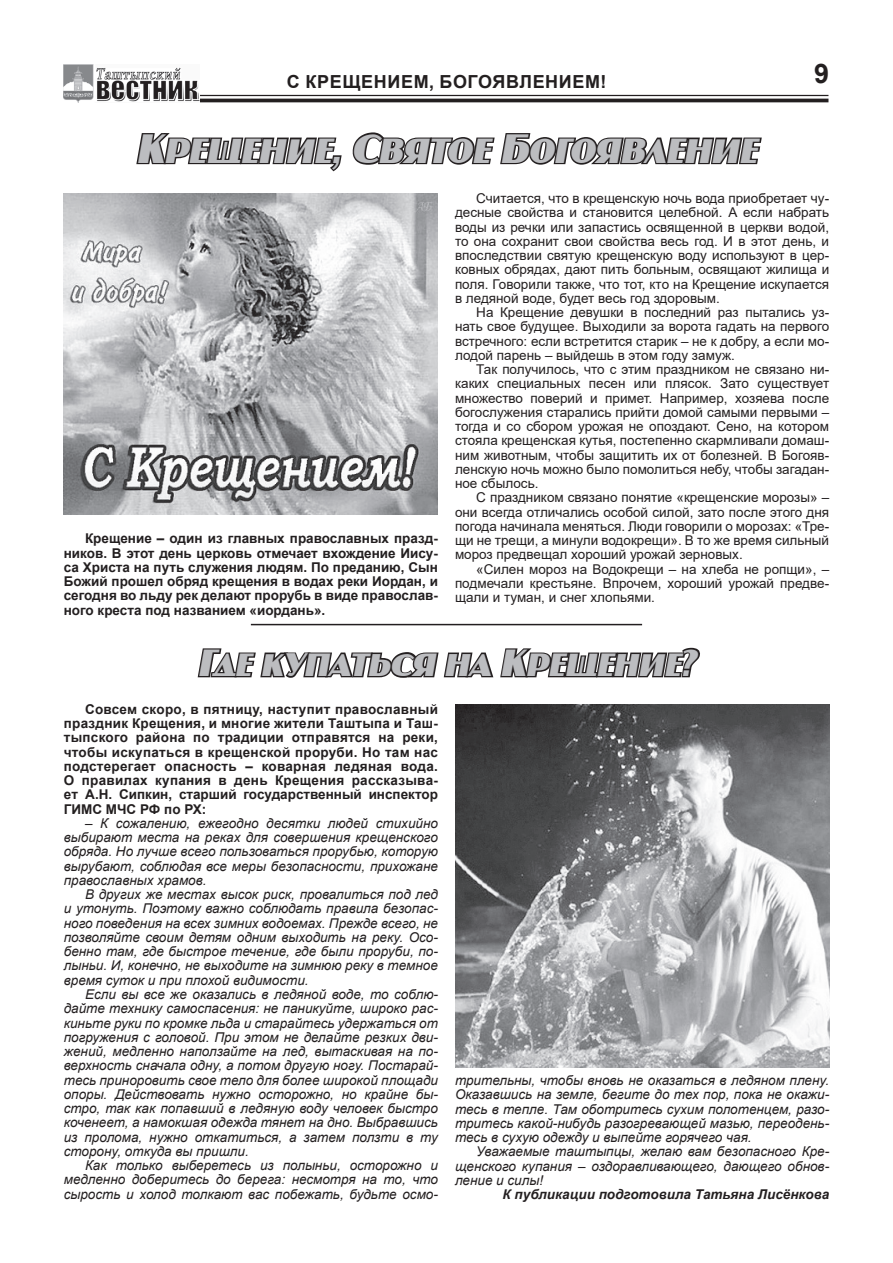
<style>
.page{position:relative;width:893px;height:1263px;background:#fff}
.page>*{position:absolute;margin:0;border:0;box-sizing:border-box;transform-origin:0 0}
.t1{font:italic 700 39px "a Jasper Caps";color:#bcbdc0}
.t2{font:italic 700 36px "a Jasper Caps";color:#bcbdc0}
.t3{font:700 27px "Arial";color:#231f20}
.t4{font:700 18px "Arial";letter-spacing:.035em;color:#231f20}
.t5{font:italic 13.5px/14.2px "Arial";color:#231f20;text-align:justify}
.t6{font:13.5px/14.2px "Arial";color:#231f20;text-align:justify}
.t7{font:700 13.5px/14.2px "Arial";color:#231f20;text-align:justify}
.t8{font:italic 700 13.5px "Arial";color:#231f20}
</style>
<div class="page">
<hr style="left:64px;top:95px;width:764px;height:1px;background:#231f20">
<hr style="left:64px;top:99px;width:764px;height:3px;background:#231f20">
<img style="left:64px;top:65px;width:135px;height:37px">
<svg style="left:136px;top:133px;width:206px;height:39px"></svg>
<svg style="left:352px;top:132px;width:410px;height:33px"></svg>
<img style="left:64px;top:193px;width:374px;height:321px">
<svg style="left:197px;top:647px;width:503px;height:31px"></svg>
<hr style="left:251px;top:624px;width:391px;height:1px;background:#231f20">
<img style="left:455px;top:704px;width:374px;height:364px">
<h3 class="t4" style="left:287px;top:69px;width:33px">С креще</h3>
<h3 class="t4" style="left:374px;top:69px;width:80px">нием, бого</h3>
<h3 class="t4" style="left:493px;top:69px;width:115px">явлением!</h3>
<h3 class="t3" style="left:814px;top:55px;width:17px">9</h3>
<h1 class="t1" style="left:136px;top:127px;width:630px">Крещение, Святое Богоявление</h1>
<p class="t6" style="left:455px;top:191px;width:376px;text-indent:21px">Считается, что в крещенскую ночь вода приобретает чу&shy;десные свойства и становится целебной. А если набрать воды из речки или запастись освященной в церкви водой, то она сохранит свои свойства весь год. И в этот день, и впоследствии святую крещенскую воду используют в цер&shy;ковных обрядах, дают пить больным, освящают жилища и поля. Говорили также, что тот, кто на Крещение искупается в ледяной воде, будет весь год здоровым.</p>
<p class="t6" style="left:455px;top:305px;width:376px;text-indent:21px">На Крещение девушки в последний раз пытались уз&shy;нать свое будущее. Выходили за ворота гадать на первого встречного: если встретится старик – не к добру, а если мо&shy;лодой парень – выйдешь в этом году замуж.</p>
<p class="t6" style="left:455px;top:362px;width:376px;text-indent:21px">Так получилось, что с этим праздником не связано ни&shy;каких специальных песен или плясок. Зато существует множество поверий и примет. Например, хозяева после богослужения старались прийти домой самыми первыми – тогда и со сбором урожая не опоздают. Сено, на котором стояла крещенская кутья, постепенно скармливали домаш&shy;ним животным, чтобы защитить их от болезней. В Богояв&shy;ленскую ночь можно было помолиться небу, чтобы загадан&shy;ное сбылось.</p>
<p class="t6" style="left:455px;top:490px;width:376px;text-indent:21px">С праздником связано понятие «крещенские морозы» – они всегда отличались особой силой, зато после этого дня погода начинала меняться. Люди говорили о морозах: «Тре&shy;щи не трещи, а минули водокрещи». В то же время сильный мороз предвещал хороший урожай зерновых.</p>
<p class="t6" style="left:455px;top:562px;width:376px;text-indent:21px">«Силен мороз на Водокрещи – на хлеба не ропщи», – подмечали крестьяне. Впрочем, хороший урожай предве&shy;щали и туман, и снег хлопьями.</p>
<p class="t7" style="left:64px;top:532px;width:376px;text-indent:21px">Крещение – один из главных православных празд&shy;ников. В этот день церковь отмечает вхождение Иису&shy;са Христа на путь служения людям. По преданию, Сын Божий прошел обряд крещения в водах реки Иордан, и сегодня во льду рек делают прорубь в виде православ&shy;ного креста под названием «иордань».</p>
<h2 class="t2" style="left:198px;top:643px;width:506px">Где купаться на Крещение?</h2>
<p class="t7" style="left:64px;top:702px;width:376px;text-indent:21px">Совсем скоро, в пятницу, наступит православный праздник Крещения, и многие жители Таштыпа и Таш&shy;тыпского района по традиции отправятся на реки, чтобы искупаться в крещенской проруби. Но там нас подстерегает опасность – коварная ледяная вода.<br>О правилах купания в день Крещения рассказыва&shy;ет А.Н. Сипкин, старший государственный инспектор ГИМС МЧС РФ по РХ:</p>
<p class="t5" style="left:64px;top:816px;width:376px;text-indent:21px">– К сожалению, ежегодно десятки людей стихийно выбирают места на реках для совершения крещенского обряда. Но лучше всего пользоваться прорубью, которую вырубают, соблюдая все меры безопасности, прихожане православных храмов.</p>
<p class="t5" style="left:64px;top:887px;width:376px;text-indent:21px">В других же местах высок риск, провалиться под лед и утонуть. Поэтому важно соблюдать правила безопас&shy;ного поведения на всех зимних водоемах. Прежде всего, не позволяйте своим детям одним выходить на реку. Осо&shy;бенно там, где быстрое течение, где были проруби, по&shy;лыньи. И, конечно, не выходите на зимнюю реку в темное время суток и при плохой видимости.</p>
<p class="t5" style="left:64px;top:987px;width:376px;text-indent:21px">Если вы все же оказались в ледяной воде, то соблю&shy;дайте технику самоспасения: не паникуйте, широко рас&shy;киньте руки по кромке льда и старайтесь удержаться от погружения с головой. При этом не делайте резких дви&shy;жений, медленно наползайте на лед, вытаскивая на по&shy;верхность сначала одну, а потом другую ногу. Постарай&shy;тесь приноровить свое тело для более широкой площади опоры. Действовать нужно осторожно, но крайне бы&shy;стро, так как попавший в ледяную воду человек быстро коченеет, а намокшая одежда тянет на дно. Выбравшись из пролома, нужно откатиться, а затем ползти в ту сторону, откуда вы пришли.</p>
<p class="t5" style="left:64px;top:1158px;width:376px;text-indent:21px">Как только выберетесь из полыньи, осторожно и медленно доберитесь до берега: несмотря на то, что сырость и холод толкают вас побежать, будьте осмо-</p>
<p class="t5" style="left:455px;top:1073px;width:376px">трительны, чтобы вновь не оказаться в ледяном плену.<br>Оказавшись на земле, бегите до тех пор, пока не окажи&shy;тесь в тепле. Там оботритесь сухим полотенцем, разо&shy;тритесь какой-нибудь разогревающей мазью, переодень&shy;тесь в сухую одежду и выпейте горячего чая.</p>
<p class="t5" style="left:455px;top:1145px;width:376px;text-indent:21px">Уважаемые таштыпцы, желаю вам безопасного Кре&shy;щенского купания – оздоравливающего, дающего обнов&shy;ление и силы!</p>
<p class="t8" style="left:502px;top:1185px;width:328px">К публикации подготовила Татьяна Лисёнкова</p>
</div>
